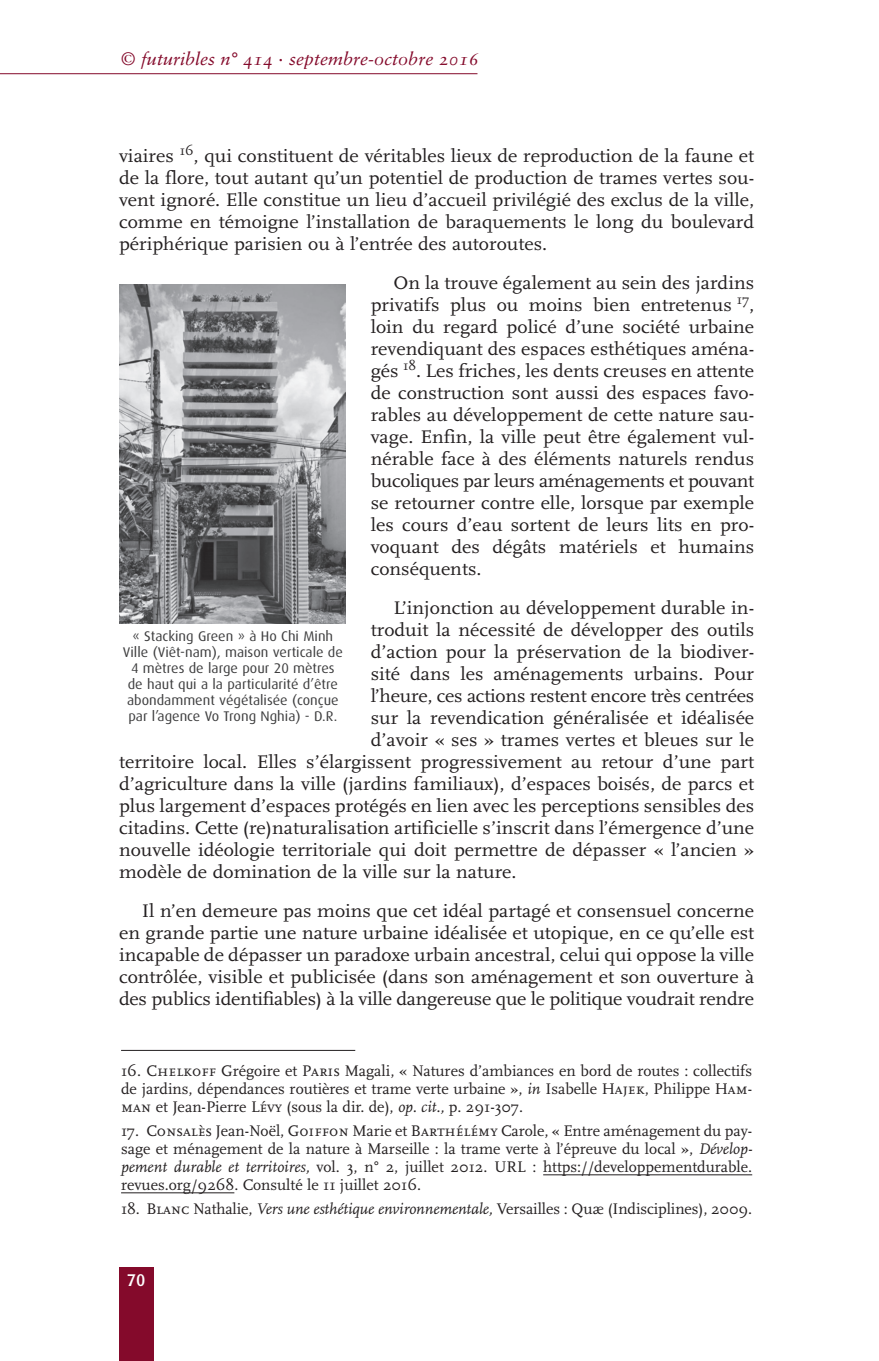
<style>
.page{position:relative;width:879px;height:1361px;background:#fff}
.page>*{position:absolute;margin:0;border:0;box-sizing:border-box;transform-origin:0 0}
.t1{font:19px/22px "Scala";color:#231f20;text-align:justify;scale:1.06 1}
.t2{font:18px "Sabon Italic Os F";color:#840a2b}
.t3{font:500 17px "Dax";color:#fff}
.t4{font:16px/18px "Scala";color:#231f20;text-align:justify}
.t5{font:14px/16px "Dax";color:#3e3e3f;text-align:center}
.s1{font-family:"Scala Caps"}
.s2{font-style:italic}
</style>
<div class="page">
<hr style="left:0;top:73px;width:477px;height:1px;background:#840a2b">
<div style="left:119px;top:1267px;width:34px;height:94px;background:#840a2b"></div>
<img style="left:119px;top:284px;width:227px;height:339px">
<hr style="left:121px;top:1050px;width:234px;height:1px;background:#231f20">
<hr style="left:543px;top:1174px;width:209px;height:1px;background:#231f20">
<hr style="left:121px;top:1192px;width:113px;height:1px;background:#231f20">
<p class="t2" style="left:121px;top:51px;width:359px">© futuribles n° 414 . septembre-octobre 2016</p>
<p class="t1" style="left:119px;top:144px;width:601px">viaires <sup>16</sup>, qui constituent de véritables lieux de reproduction de la faune et de la flore, tout autant qu’un potentiel de production de trames vertes sou&shy;vent ignoré. Elle constitue un lieu d’accueil privilégié des exclus de la ville, comme en témoigne l’installation de baraquements le long du boulevard périphérique parisien ou à l’entrée des autoroutes.</p>
<p class="t1" style="left:371px;top:271px;width:363px;text-indent:23px">On la trouve également au sein des jardins privatifs plus ou moins bien entretenus <sup>17</sup>, loin du regard policé d’une société urbaine revendiquant des espaces esthétiques aména&shy;gés <sup>18</sup>. Les friches, les dents creuses en attente de construction sont aussi des espaces favo&shy;rables au développement de cette nature sau&shy;vage. Enfin, la ville peut être également vul&shy;nérable face à des éléments naturels rendus bucoliques par leurs aménagements et pouvant se retourner contre elle, lorsque par exemple les cours d’eau sortent de leurs lits en pro&shy;voquant des dégâts matériels et humains conséquents.</p>
<p class="t1" style="left:393px;top:596px;width:342px">L’injonction au développement durable in-</p>
<p class="t1" style="left:371px;top:618px;width:363px">troduit la nécessité de développer des outils</p>
<p class="t1" style="left:371px;top:640px;width:363px">d’action pour la préservation de la biodiver-</p>
<p class="t1" style="left:371px;top:662px;width:363px">sité dans les aménagements urbains. Pour</p>
<p class="t1" style="left:371px;top:684px;width:363px">l’heure, ces actions restent encore très centrées</p>
<p class="t1" style="left:371px;top:706px;width:363px">sur la revendication généralisée et idéalisée</p>
<p class="t1" style="left:371px;top:728px;width:363px">d’avoir « ses » trames vertes et bleues sur le</p>
<p class="t1" style="left:119px;top:750px;width:601px">territoire local. Elles s’élargissent progressivement au retour d’une part</p>
<p class="t1" style="left:119px;top:772px;width:601px">d’agriculture dans la ville (jardins familiaux), d’espaces boisés, de parcs et</p>
<p class="t1" style="left:119px;top:794px;width:601px">plus largement d’espaces protégés en lien avec les perceptions sensibles des</p>
<p class="t1" style="left:119px;top:816px;width:601px">citadins. Cette (re)naturalisation artificielle s’inscrit dans l’émergence d’une</p>
<p class="t1" style="left:119px;top:838px;width:601px">nouvelle idéologie territoriale qui doit permettre de dépasser « l’ancien »</p>
<p class="t1" style="left:119px;top:860px;width:376px">modèle de domination de la ville sur la nature.</p>
<p class="t1" style="left:119px;top:899px;width:601px;text-indent:23px">Il n’en demeure pas moins que cet idéal partagé et consensuel concerne en grande partie une nature urbaine idéalisée et utopique, en ce qu’elle est incapable de dépasser un paradoxe urbain ancestral, celui qui oppose la ville contrôlée, visible et publicisée (dans son aménagement et son ouverture à des publics identifiables) à la ville dangereuse que le politique voudrait rendre</p>
<p class="t5" style="left:123px;top:629px;width:222px">« Stacking Green » à Ho Chi Minh Ville (Viêt-nam), maison verticale de 4 mètres de large pour 20 mètres de haut qui a la particularité d’être abondamment végétalisée (conçue par l’agence Vo Trong Nghia) - D.R.</p>
<p class="t4" style="left:121px;top:1061px;width:632px">16. <span class="s1">Chelkoff</span> Grégoire et <span class="s1">Paris</span> Magali, « Natures d’ambiances en bord de routes : collectifs de jardins, dépendances routières et trame verte urbaine », <span class="s2">in</span> Isabelle <span class="s1">Hajek</span>, Philippe <span class="s1">Ham&shy;man</span> et Jean-Pierre <span class="s1">Lévy</span> (sous la dir. de), <span class="s2">op. cit.,</span> p. 291-307.</p>
<p class="t4" style="left:121px;top:1121px;width:632px">17. <span class="s1">Consalès</span> Jean-Noël, <span class="s1">Goiffon</span> Marie et <span class="s1">Barthélémy</span> Carole, « Entre aménagement du pay&shy;sage et ménagement de la nature à Marseille : la trame verte à l’épreuve du local », <span class="s2">Dévelop&shy;pement durable et territoires,</span> vol. 3, n° 2, juillet 2012. URL : https://developpementdurable. revues.org/9268. Consulté le 11 juillet 2016.</p>
<p class="t4" style="left:121px;top:1199px;width:632px">18. <span class="s1">Blanc</span> Nathalie, <span class="s2">Vers une esthétique environnementale,</span> Versailles : Quæ (Indisciplines), 2009.</p>
<p class="t3" style="left:127px;top:1272px;width:20px">70</p>
</div>
